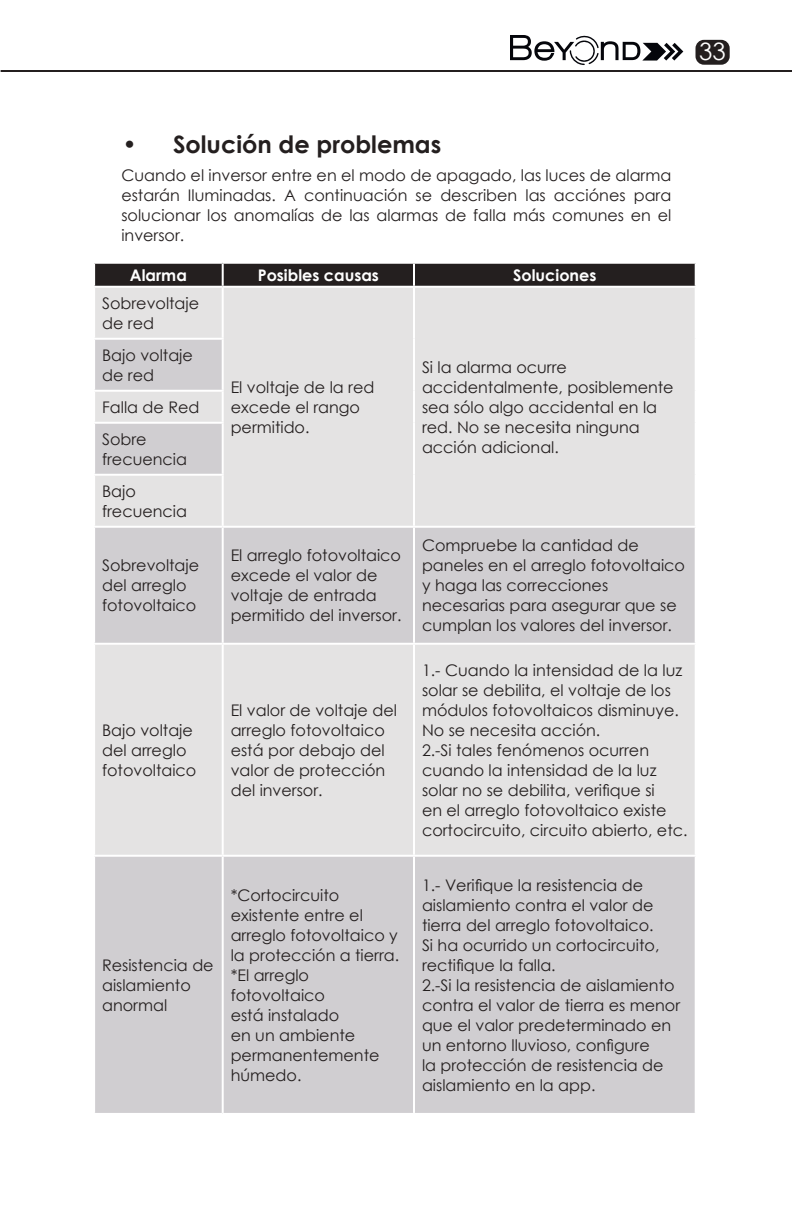
<style>
.page{position:relative;width:792px;height:1224px;background:#fff}
.page>*{position:absolute;margin:0;border:0;box-sizing:border-box;transform-origin:0 0}
.t1{font:700 24px "Century Gothic";color:#241f1f}
.t2{font:24px "Century Gothic";color:#fff}
.t3{font:16px/20px "Century Gothic";color:#241f1f}
.t4{font:700 16px "Century Gothic";color:#fff}
</style>
<div class="page">
<div style="left:696px;top:40px;width:34px;height:25px;background:#241f1f;border-radius:8px"></div>
<hr style="left:1px;top:70px;width:791px;height:2px;background:#241f1f">
<svg style="left:510px;top:35px;width:173px;height:30px"></svg>
<div style="left:95px;top:264px;width:600px;height:22px;background:#241f1f"></div>
<div style="left:95px;top:288px;width:600px;height:51px;background:#e4e3e3"></div>
<svg style="left:95px;top:339px;width:600px;height:774px;background:#d9d8d9"></svg>
<hr style="left:222px;top:264px;width:2px;height:22px;background:#fff">
<hr style="left:413px;top:264px;width:2px;height:22px;background:#fff">
<hr style="left:93px;top:338px;width:131px;height:2px;background:#fff">
<hr style="left:93px;top:390px;width:131px;height:2px;background:#fff">
<hr style="left:93px;top:422px;width:131px;height:2px;background:#fff">
<hr style="left:93px;top:474px;width:131px;height:2px;background:#fff">
<hr style="left:93px;top:526px;width:130px;height:2px;background:#fff">
<hr style="left:93px;top:643px;width:130px;height:2px;background:#fff">
<hr style="left:93px;top:855px;width:130px;height:2px;background:#fff">
<hr style="left:413px;top:288px;width:2px;height:51px;background:#fff">
<hr style="left:413px;top:339px;width:2px;height:52px;background:#fff">
<hr style="left:413px;top:391px;width:2px;height:32px;background:#fff">
<hr style="left:413px;top:423px;width:2px;height:52px;background:#fff">
<hr style="left:413px;top:475px;width:2px;height:51px;background:#fff">
<hr style="left:223px;top:526px;width:191px;height:2px;background:#fff">
<hr style="left:414px;top:526px;width:283px;height:2px;background:#fff">
<hr style="left:413px;top:528px;width:2px;height:115px;background:#fff">
<hr style="left:223px;top:643px;width:191px;height:2px;background:#fff">
<hr style="left:414px;top:643px;width:283px;height:2px;background:#fff">
<hr style="left:413px;top:645px;width:2px;height:210px;background:#fff">
<hr style="left:223px;top:855px;width:191px;height:2px;background:#fff">
<hr style="left:414px;top:855px;width:283px;height:2px;background:#fff">
<hr style="left:222px;top:288px;width:2px;height:50px;background:#fff">
<hr style="left:222px;top:340px;width:2px;height:50px;background:#fff">
<hr style="left:222px;top:392px;width:2px;height:30px;background:#fff">
<hr style="left:222px;top:424px;width:2px;height:50px;background:#fff">
<hr style="left:222px;top:476px;width:2px;height:50px;background:#fff">
<hr style="left:222px;top:528px;width:2px;height:115px;background:#fff">
<hr style="left:222px;top:645px;width:2px;height:210px;background:#fff">
<hr style="left:222px;top:857px;width:2px;height:256px;background:#fff">
<hr style="left:413px;top:857px;width:2px;height:256px;background:#fff">
<h1 class="t2" style="left:699px;top:34px;width:28px">33</h1>
<h1 class="t1" style="left:122px;top:126px;width:320px">• Solución de problemas</h1>
<p class="t3" style="left:121px;top:165px;width:552px;text-align:justify">Cuando el inversor entre en el modo de apagado, las luces de alarma estarán Iluminadas. A continuación se describen las acciónes para solucionar los anomalías de las alarmas de falla más comunes en el inversor.</p>
<p class="t4" style="left:130px;top:263px;width:58px">Alarma</p>
<p class="t4" style="left:258px;top:263px;width:123px">Posibles causas</p>
<p class="t4" style="left:513px;top:263px;width:85px">Soluciones</p>
<p class="t3" style="left:102px;top:293px;width:99px">Sobrevoltaje de red</p>
<p class="t3" style="left:102px;top:345px;width:92px">Bajo voltaje de red</p>
<p class="t3" style="left:102px;top:391px;width:99px;line-height:32px">Falla de Red<br>Sobre</p>
<p class="t3" style="left:102px;top:443px;width:86px;line-height:32px">frecuencia<br>Bajo</p>
<p class="t3" style="left:102px;top:501px;width:86px">frecuencia</p>
<p class="t3" style="left:231px;top:377px;width:145px">El voltaje de la red excede el rango permitido.</p>
<p class="t3" style="left:422px;top:357px;width:253px">Si la alarma ocurre accidentalmente, posiblemente sea sólo algo accidental en la red. No se necesita ninguna acción adicional.</p>
<p class="t3" style="left:102px;top:555px;width:99px">Sobrevoltaje del arreglo fotovoltaico</p>
<p class="t3" style="left:231px;top:545px;width:172px">El arreglo fotovoltaico excede el valor de voltaje de entrada permitido del inversor.</p>
<p class="t3" style="left:422px;top:535px;width:265px">Compruebe la cantidad de paneles en el arreglo fotovoltaico y haga las correcciones necesarias para asegurar que se cumplan los valores del inversor.</p>
<p class="t3" style="left:102px;top:720px;width:96px">Bajo voltaje del arreglo fotovoltaico</p>
<p class="t3" style="left:102px;top:955px;width:113px">Resistencia de aislamiento anormal</p>
<p class="t3" style="left:231px;top:700px;width:168px">El valor de voltaje del arreglo fotovoltaico está por debajo del valor de protección del inversor.</p>
<p class="t3" style="left:422px;top:660px;width:267px">1.- Cuando la intensidad de la luz solar se debilita, el voltaje de los módulos fotovoltaicos disminuye.<br>No se necesita acción.<br>2.-Si tales fenómenos ocurren cuando la intensidad de la luz solar no se debilita, verifique si<br>en el arreglo fotovoltaico existe cortocircuito, circuito abierto, etc.</p>
<p class="t3" style="left:231px;top:885px;width:170px">*Cortocircuito existente entre el arreglo fotovoltaico y la protección a tierra. *El arreglo fotovoltaico<br>está instalado<br>en un ambiente permanentemente húmedo.</p>
<p class="t3" style="left:422px;top:875px;width:260px">1.- Verifique la resistencia de aislamiento contra el valor de tierra del arreglo fotovoltaico.<br>Si ha ocurrido un cortocircuito, rectifique la falla.<br>2.-Si la resistencia de aislamiento contra el valor de tierra es menor que el valor predeterminado en un entorno lluvioso, configure<br>la protección de resistencia de aislamiento en la app.</p>
</div>
